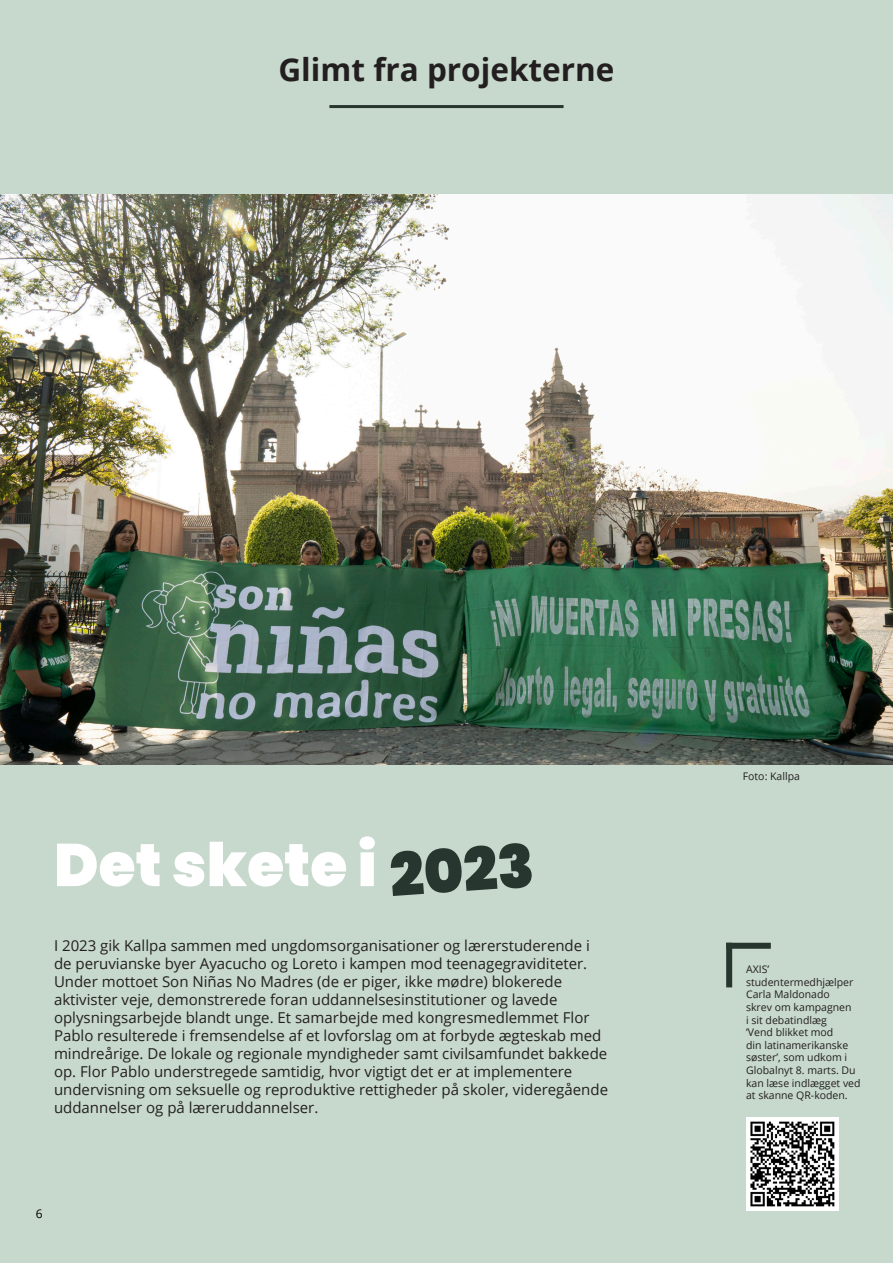
<style>
.page{position:relative;width:893px;height:1263px;background:#c7d8cc}
.page>*{position:absolute;margin:0;border:0;box-sizing:border-box;transform-origin:0 0}
.t1{font:900 60px "Poppins";color:#fff}
.t2{font:900 60px "Poppins";color:#27362e}
.t3{font:700 31.5px "Open Sans";color:#231f20}
.t4{font:15px/18px "Open Sans";color:#231f20}
.t5{font:12px "Open Sans";color:#000}
.t6{font:10.5px/12.6px "Open Sans";color:#231f20}
</style>
<div class="page">
<img style="left:0;top:194px;width:893px;height:571px">
<img style="left:746px;top:1117px;width:93px;height:93px">
<div style="left:726px;top:943px;width:45px;height:6px;background:#27362e"></div>
<div style="left:726px;top:943px;width:6px;height:44px;background:#27362e"></div>
<hr style="left:329px;top:105px;width:235px;height:3px;background:#27362e">
<p class="t3" style="left:278px;top:47px;width:337px">Glimt fra projekterne</p>
<p class="t1" style="left:54px;top:830px;width:324px">Det skete i</p>
<p class="t2" style="left:387px;top:841px;width:146px;rotate:-4deg">2023</p>
<p class="t4" style="left:54px;top:936px;width:556px">I 2023 gik Kallpa sammen med ungdomsorganisationer og lærerstuderende i de peruvianske byer Ayacucho og Loreto i kampen mod teenagegraviditeter.<br>Under mottoet Son Niñas No Madres (de er piger, ikke mødre) blokerede aktivister veje, demonstrerede foran uddannelsesinstitutioner og lavede oplysningsarbejde blandt unge. Et samarbejde med kongresmedlemmet Flor Pablo resulterede i fremsendelse af et lovforslag om at forbyde ægteskab med mindreårige. De lokale og regionale myndigheder samt civilsamfundet bakkede op. Flor Pablo understregede samtidig, hvor vigtigt det er at implementere undervisning om seksuelle og reproduktive rettigheder på skoler, videregående uddannelser og på læreruddannelser.</p>
<p class="t5" style="left:36px;top:1205px;width:8px">6</p>
<p class="t6" style="left:743px;top:769px;width:59px">Foto: Kallpa</p>
<p class="t6" style="left:746px;top:963px;width:116px">AXIS’ studentermedhjælper<br>Carla Maldonado<br>skrev om kampagnen<br>i sit debatindlæg<br>’Vend blikket mod<br>din latinamerikanske søster’, som udkom i<br>Globalnyt 8. marts. Du kan læse indlægget ved at skanne QR-koden.</p>
</div>
